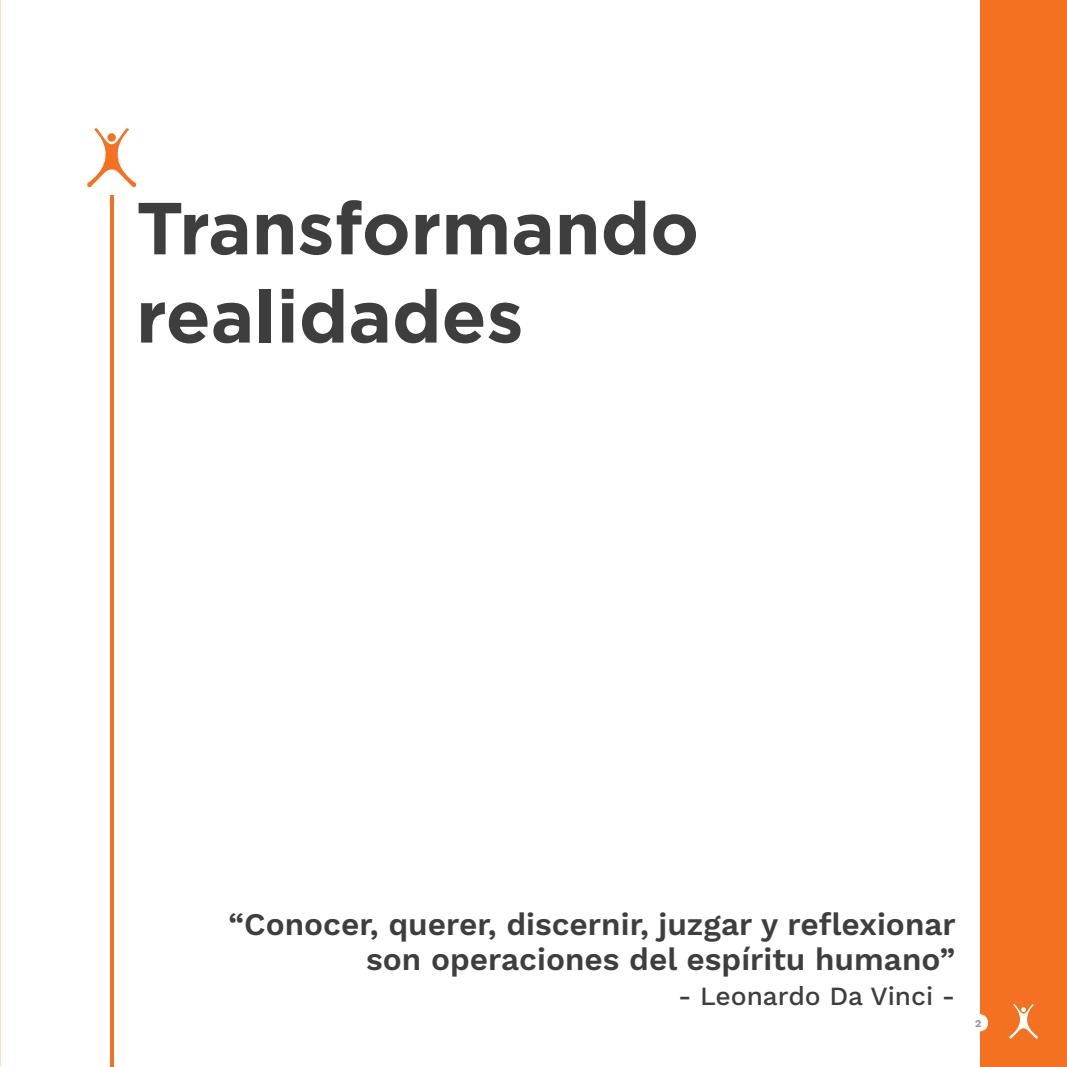
<style>
.page{position:relative;width:1067px;height:1067px;background:#fff}
.page>*{position:absolute;margin:0;border:0;box-sizing:border-box;transform-origin:0 0}
.t1{font:73.5px/88.2px "Gotham HTF Bold 2";color:#3e3e3f}
.t2{font:600 31.5px/35px "Work Sans";color:#3e3e3f;text-align:right}
.t3{font:500 26.25px "Work Sans";color:#3e3e3f}
.t4{font:700 10.5px "Work Sans";color:#939598}
</style>
<div class="page">
<hr style="left:110px;top:196px;width:3px;height:871px;background:#f37121">
<svg style="left:87px;top:128px;width:49px;height:59px"></svg>
<div style="left:107px;top:133px;width:9px;height:9px;background:#f37121;border-radius:50%"></div>
<div style="left:980px;top:0;width:87px;height:1067px;background:#f37121"></div>
<svg style="left:1009px;top:1004px;width:29px;height:34px"></svg>
<div style="left:968px;top:1014px;width:20px;height:17px;background:#fff;border-radius:50%"></div>
<p class="t1" style="left:136px;top:182px;width:564px">Transformando realidades</p>
<p class="t2" style="left:228px;top:908px;width:729px">“Conocer, querer, discernir, juzgar y reflexionar son operaciones del espíritu humano”</p>
<p class="t3" style="left:678px;top:980px;width:279px">- Leonardo Da Vinci -</p>
<p class="t4" style="left:975px;top:1016px;width:8px">2</p>
</div>
